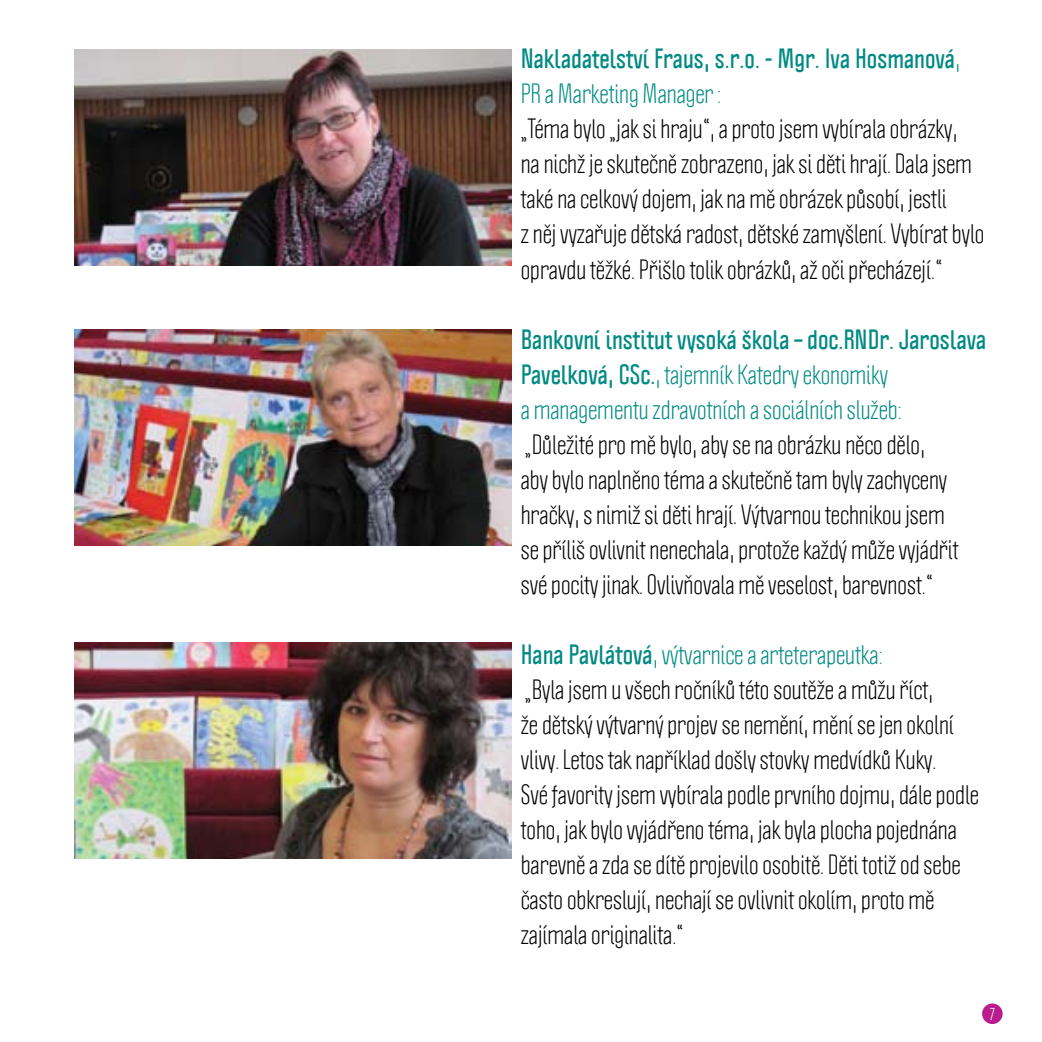
<style>
.page{position:relative;width:1042px;height:1042px;background:#fff}
.page>*{position:absolute;margin:0;border:0;box-sizing:border-box;transform-origin:0 0}
.t1{font:24.5px/35px "Politica";color:#000}
.t2{font:24.5px/35px "Politica";color:#008a83}
.t3{font:700 24.5px/35px "Politica";color:#008a83}
.t4{font:15.75px "Politica";color:#fff}
.s1{font-weight:400}
.s2{font-weight:700}
.s3{font-weight:700;color:#008a83}
.s4{color:#008a83}
</style>
<div class="page">
<img style="left:74px;top:50px;width:437px;height:215px">
<img style="left:74px;top:330px;width:437px;height:216px">
<img style="left:74px;top:642px;width:437px;height:216px">
<div style="left:982px;top:1003px;width:20px;height:21px;background:#b91c8d;border-radius:50%"></div>
<p class="t3" style="left:521px;top:41px;width:441px">Nakladatelství Fraus, s.r.o. - Mgr. Iva Hosmanová<span class="s1">,<br>PR a Marketing Manager :</span></p>
<p class="t1" style="left:521px;top:112px;width:465px">„Téma bylo „jak si hraju“, a proto jsem vybírala obrázky,<br>na nichž je skutečně zobrazeno, jak si děti hrají. Dala jsem také na celkový dojem, jak na mě obrázek působí, jestli<br>z něj vyzařuje dětská radost, dětské zamyšlení. Vybírat bylo opravdu těžké. Přišlo tolik obrázků, až oči přecházejí.“</p>
<p class="t2" style="left:521px;top:322px;width:467px"><span class="s2">Bankovní institut vysoká škola – doc.RNDr. Jaroslava<br>Pavelková, CSc.</span>, tajemník Katedry ekonomiky<br>a managementu zdravotních a sociálních služeb:</p>
<p class="t1" style="left:521px;top:427px;width:439px">„Důležité pro mě bylo, aby se na obrázku něco dělo,<br>aby bylo naplněno téma a skutečně tam byly zachyceny hračky, s nimiž si děti hrají. Výtvarnou technikou jsem se příliš ovlivnit nenechala, protože každý může vyjádřit své pocity jinak. Ovlivňovala mě veselost, barevnost.“</p>
<p class="t1" style="left:521px;top:637px;width:460px"><span class="s3">Hana Pavlátová</span><span class="s4">, výtvarnice a arteterapeutka:<br></span>„Byla jsem u všech ročníků této soutěže a můžu říct,<br>že dětský výtvarný projev se nemění, mění se jen okolní vlivy. Letos tak například došly stovky medvídků Kuky.<br>Své favority jsem vybírala podle prvního dojmu, dále podle toho, jak bylo vyjádřeno téma, jak byla plocha pojednána barevně a zda se dítě projevilo osobitě. Děti totiž od sebe často obkreslují, nechají se ovlivnit okolím, proto mě zajímala originalita.“</p>
<p class="t4" style="left:990px;top:1004px;width:6px">7</p>
</div>
